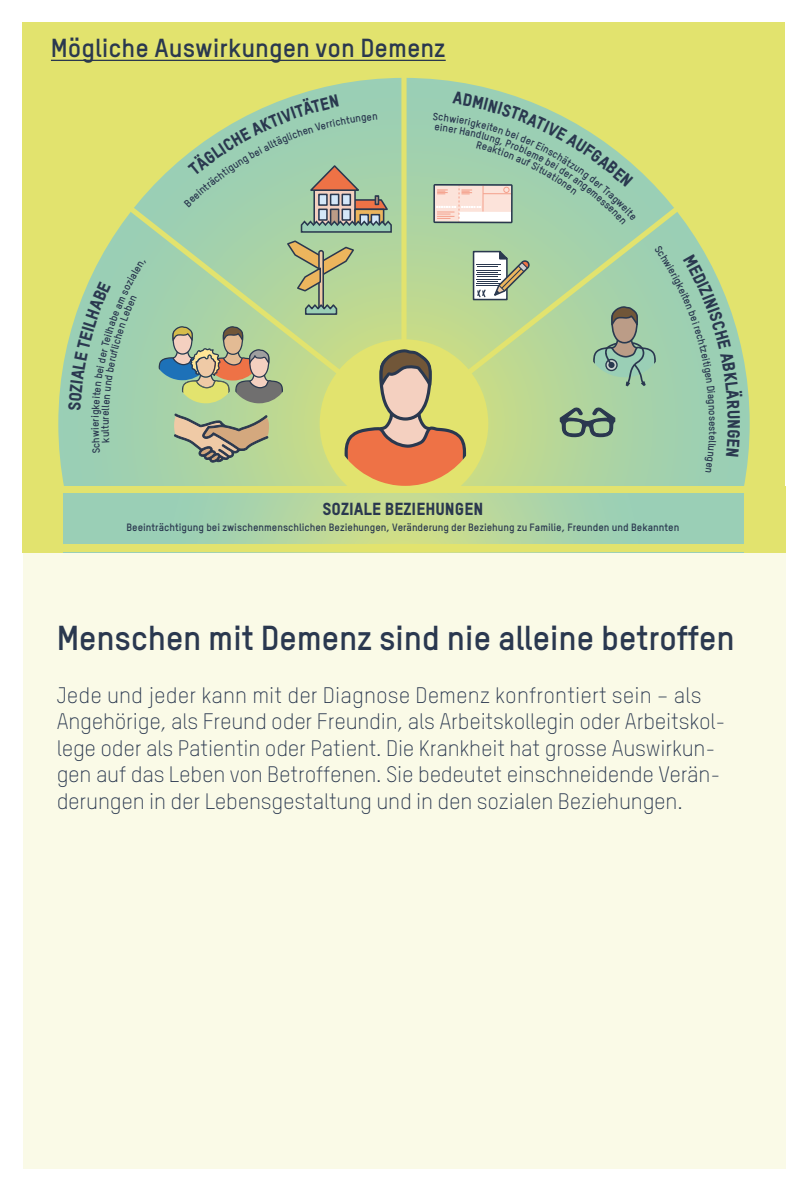
<style>
.page{position:relative;width:808px;height:1191px;background:#fff}
.page>*{position:absolute;margin:0;border:0;box-sizing:border-box;transform-origin:0 0}
.t1{font:700 34px "TSTAR";letter-spacing:-.01em;color:#2a384f}
.t2{font:700 25.6px "TSTAR";color:#2a384f}
.t3{font:300 22px/26.4px "TSTAR";letter-spacing:-.01em;color:#2a384f}
.t4{font:17.2px "TSTAR Headline";color:#2a384f}
.t5{font:700 10.4px "TSTAR";color:#2a384f}
</style>
<div class="page">
<div style="left:23px;top:536px;width:762px;height:632px;background:#fafae7"></div>
<div style="left:23px;top:23px;width:762px;height:529px;background:#e2e36e"></div>
<hr style="left:51px;top:60px;width:395px;height:1px;background:#2a384f">
<svg style="left:62px;top:78px;width:684px;height:408px"></svg>
<div style="left:401px;top:67px;width:5px;height:485px;background:#e2e36e"></div>
<svg style="left:472px;top:144px;width:278px;height:333px"></svg>
<svg style="left:58px;top:144px;width:414px;height:334px"></svg>
<svg style="left:64px;top:493px;width:679px;height:51px;background:#abd3a8"></svg>
<svg style="left:159px;top:326px;width:124px;height:77px;background:#a7b08d"></svg>
<svg style="left:472px;top:249px;width:58px;height:52px;background:#afbcaa"></svg>
<svg style="left:316px;top:211px;width:37px;height:8px"></svg>
<div style="left:313px;top:189px;width:43px;height:43px;border:2px solid #2a384f"></div>
<svg style="left:357px;top:211px;width:24px;height:8px"></svg>
<div style="left:354px;top:208px;width:30px;height:24px;border:2px solid #2a384f"></div>
<div style="left:331px;top:209px;width:8px;height:22px;background:#bb9c87"></div>
<div style="left:330px;top:208px;width:9px;height:24px;border:2px solid #2a384f"></div>
<div style="left:319px;top:209px;width:8px;height:11px;background:#d4e7f8"></div>
<div style="left:318px;top:208px;width:10px;height:13px;border:2px solid #2a384f"></div>
<div style="left:342px;top:209px;width:8px;height:11px;background:#d4e7f8"></div>
<div style="left:341px;top:208px;width:10px;height:13px;border:2px solid #2a384f"></div>
<div style="left:360px;top:215px;width:8px;height:10px;background:#d4e7f8"></div>
<div style="left:359px;top:214px;width:10px;height:12px;border:2px solid #2a384f"></div>
<div style="left:371px;top:215px;width:8px;height:10px;background:#d4e7f8"></div>
<div style="left:371px;top:214px;width:9px;height:12px;border:2px solid #2a384f"></div>
<svg style="left:299px;top:219px;width:94px;height:14px"></svg>
<svg style="left:285px;top:239px;width:71px;height:77px;background:#adbe8a"></svg>
<svg style="left:344px;top:349px;width:122px;height:137px"></svg>
<svg style="left:174px;top:413px;width:95px;height:49px;background:#aaac8a"></svg>
<svg style="left:559px;top:245px;width:183px;height:227px;background:#a2cba4"></svg>
<svg style="left:433px;top:91px;width:203px;height:134px"></svg>
<svg style="left:68px;top:260px;width:79px;height:193px;background:#a1d0ad"></svg>
<svg style="left:184px;top:95px;width:206px;height:116px;background:#a7cba3"></svg>
<p class="t2" style="left:51px;top:32px;width:396px">Mögliche Auswirkungen von Demenz</p>
<p class="t5" style="left:89px;top:427px;width:7px;rotate:-90deg">e</p>
<p class="t5" style="left:99px;top:425px;width:7px;rotate:-90deg">u</p>
<p class="t4" style="left:744px;top:419px;width:11px;rotate:90deg">N</p>
<p class="t5" style="left:719px;top:420px;width:7px;rotate:90deg">e</p>
<p class="t4" style="left:322px;top:498px;width:162px">SOZIALE BEZIEHUNGEN</p>
<p class="t5" style="left:126px;top:520px;width:554px">Beeinträchtigung bei zwischenmenschlichen Beziehungen, Veränderung der Beziehung zu Familie, Freunden und Bekannten</p>
<h1 class="t1" style="left:57px;top:616px;width:679px">Menschen mit Demenz sind nie alleine betroffen</h1>
<p class="t3" style="left:57px;top:682px;width:670px">Jede und jeder kann mit der Diagnose Demenz konfrontiert sein – als Angehörige, als Freund oder Freundin, als Arbeitskollegin oder Arbeitskol&shy;lege oder als Patientin oder Patient. Die Krankheit hat grosse Auswirkun&shy;gen auf das Leben von Betroffenen. Sie bedeutet einschneidende Verän&shy;derungen in der Lebensgestaltung und in den sozialen Beziehungen.</p>
</div>
